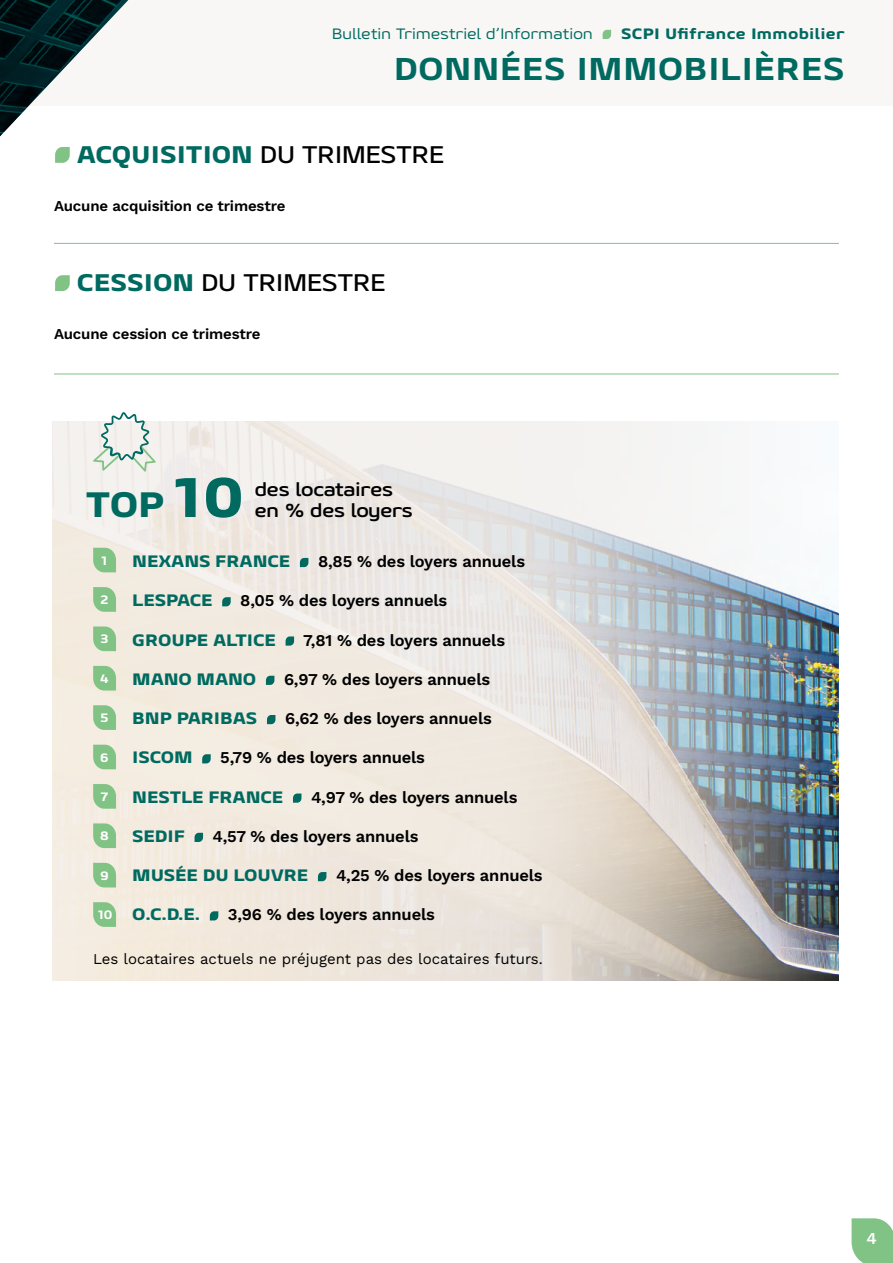
<style>
.page{position:relative;width:893px;height:1263px;background:#fff}
.page>*{position:absolute;margin:0;border:0;box-sizing:border-box;transform-origin:0 0}
.t1{font:800 35.25px "Geon Expanded";color:#006a60}
.t2{font:800 31.5px "Geon Expanded";letter-spacing:.025em;color:#006a60}
.t3{font:800 24px "Geon Expanded";color:#006a60}
.t4{font:500 24px "Geon Expanded";color:#000}
.t5{font:700 18.9px/21.3px "Geon Expanded";letter-spacing:-.01em;color:#000}
.t6{font:600 16.5px "Work Sans";letter-spacing:-.01em;color:#000}
.t7{font:800 16.5px "Geon Expanded";letter-spacing:-.01em;color:#006a60}
.t8{font:15px "Work Sans";color:#000}
.t9{font:600 15px "Work Sans";letter-spacing:-.01em;color:#000}
.t10{font:15px "Geon Expanded";letter-spacing:.02em;color:#006a60}
.t11{font:800 15px "Geon Expanded";letter-spacing:.025em;color:#006a60}
.t12{font:800 12.15px "Geon Expanded";color:#fff}
.s1{font-weight:500;color:#000}
.s2{font-weight:800;color:#006a60}
.s3{font-size:55.65px}
</style>
<div class="page">
<svg style="left:53px;top:421px;width:786px;height:559px;background:#dcdad6"></svg>
<svg style="left:300px;top:558px;width:8px;height:9px"></svg>
<svg style="left:222px;top:597px;width:9px;height:9px"></svg>
<svg style="left:286px;top:636px;width:8px;height:10px"></svg>
<svg style="left:266px;top:676px;width:8px;height:9px"></svg>
<svg style="left:267px;top:715px;width:8px;height:9px"></svg>
<svg style="left:202px;top:754px;width:9px;height:9px"></svg>
<svg style="left:293px;top:793px;width:8px;height:10px"></svg>
<svg style="left:195px;top:833px;width:8px;height:9px"></svg>
<svg style="left:318px;top:872px;width:8px;height:9px"></svg>
<svg style="left:210px;top:911px;width:8px;height:9px"></svg>
<svg style="left:93px;top:548px;width:23px;height:24px"></svg>
<svg style="left:93px;top:587px;width:23px;height:25px"></svg>
<svg style="left:93px;top:626px;width:23px;height:25px"></svg>
<svg style="left:93px;top:666px;width:23px;height:24px"></svg>
<svg style="left:93px;top:705px;width:23px;height:25px"></svg>
<svg style="left:93px;top:745px;width:23px;height:24px"></svg>
<svg style="left:93px;top:784px;width:23px;height:25px"></svg>
<svg style="left:93px;top:823px;width:23px;height:25px"></svg>
<svg style="left:93px;top:863px;width:23px;height:24px"></svg>
<hr style="left:54px;top:374px;width:785px;height:1px;background:#81c285">
<hr style="left:54px;top:243px;width:785px;height:1px;background:#81c285">
<svg style="left:93px;top:902px;width:23px;height:25px"></svg>
<div style="left:0;top:0;width:893px;height:106px;background:#f8f7f5"></div>
<svg style="left:603px;top:30px;width:8px;height:9px"></svg>
<svg style="left:0;top:0;width:167px;height:548px"></svg>
<svg style="left:852px;top:1218px;width:41px;height:45px;background:#8bc68e"></svg>
<p class="t10" style="left:332px;top:24px;width:262px">Bulletin Trimestriel d’Information</p>
<p class="t11" style="left:621px;top:24px;width:225px">SCPI Ufifrance Immobilier</p>
<h2 class="t2" style="left:394px;top:48px;width:452px">DONNÉES IMMOBILIÈRES</h2>
<h3 class="t3" style="left:77px;top:138px;width:369px">ACQUISITION <span class="s1">DU TRIMESTRE</span></h3>
<p class="t9" style="left:54px;top:195px;width:233px">Aucune acquisition ce trimestre</p>
<h3 class="t4" style="left:77px;top:267px;width:310px"><span class="s2">CESSION</span> DU TRIMESTRE</h3>
<p class="t9" style="left:54px;top:323px;width:208px">Aucune cession ce trimestre</p>
<h1 class="t1" style="left:86px;top:481px;width:159px">TOP<span class="s3">10</span></h1>
<p class="t5" style="left:255px;top:478px;width:159px">des locataires en % des loyers</p>
<p class="t12" style="left:100px;top:552px;width:10px">1</p>
<p class="t12" style="left:100px;top:592px;width:10px">2</p>
<p class="t12" style="left:100px;top:631px;width:10px">3</p>
<p class="t12" style="left:100px;top:670px;width:10px">4</p>
<p class="t12" style="left:100px;top:710px;width:10px">5</p>
<p class="t12" style="left:100px;top:749px;width:10px">6</p>
<p class="t12" style="left:100px;top:789px;width:10px">7</p>
<p class="t12" style="left:100px;top:828px;width:10px">8</p>
<p class="t12" style="left:100px;top:867px;width:10px">9</p>
<p class="t12" style="left:97px;top:907px;width:17px">10</p>
<p class="t7" style="left:132px;top:550px;width:160px">NEXANS FRANCE</p>
<p class="t6" style="left:318px;top:549px;width:209px">8,85 % des loyers annuels</p>
<p class="t7" style="left:132px;top:590px;width:82px">LESPACE</p>
<p class="t6" style="left:240px;top:588px;width:208px">8,05 % des loyers annuels</p>
<p class="t7" style="left:132px;top:629px;width:145px">GROUPE ALTICE</p>
<p class="t6" style="left:303px;top:627px;width:203px">7,81 % des loyers annuels</p>
<p class="t7" style="left:132px;top:668px;width:126px">MANO MANO</p>
<p class="t6" style="left:284px;top:667px;width:208px">6,97 % des loyers annuels</p>
<p class="t7" style="left:132px;top:707px;width:127px">BNP PARIBAS</p>
<p class="t6" style="left:285px;top:706px;width:208px">6,62 % des loyers annuels</p>
<p class="t7" style="left:132px;top:747px;width:62px">ISCOM</p>
<p class="t6" style="left:220px;top:745px;width:206px">5,79 % des loyers annuels</p>
<p class="t7" style="left:132px;top:786px;width:153px">NESTLE FRANCE</p>
<p class="t6" style="left:311px;top:784px;width:208px">4,97 % des loyers annuels</p>
<p class="t7" style="left:132px;top:825px;width:54px">SEDIF</p>
<p class="t6" style="left:213px;top:824px;width:207px">4,57 % des loyers annuels</p>
<p class="t7" style="left:132px;top:864px;width:178px">MUSÉE DU LOUVRE</p>
<p class="t6" style="left:336px;top:863px;width:208px">4,25 % des loyers annuels</p>
<p class="t7" style="left:132px;top:904px;width:69px">O.C.D.E.</p>
<p class="t6" style="left:228px;top:902px;width:208px">3,96 % des loyers annuels</p>
<p class="t8" style="left:93px;top:947px;width:451px">Les locataires actuels ne préjugent pas des locataires futurs.</p>
</div>
